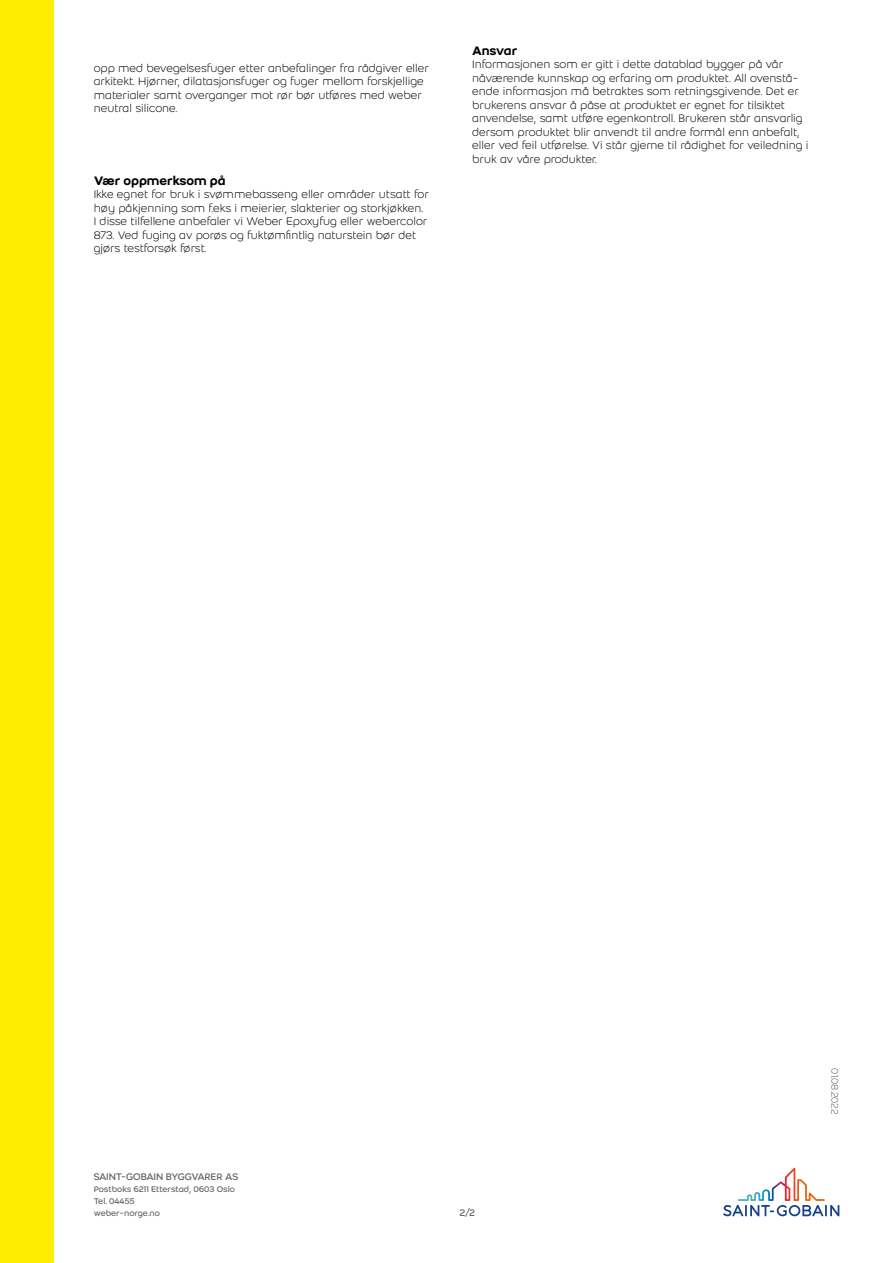
<style>
.page{position:relative;width:893px;height:1263px;background:#fff}
.page>*{position:absolute;margin:0;border:0;box-sizing:border-box;transform-origin:0 0}
.t1{font:500 13.5px "Weber";color:#000}
.t2{font:300 12px/13.5px "Weber";color:#000}
.t3{font:10.5px "Weber";letter-spacing:-.025em;color:#646363}
.t4{font:300 10.5px "Weber";letter-spacing:-.01em;color:#646363}
.t5{font:9px/12px "Weber";color:#646363}
</style>
<div class="page">
<div style="left:0;top:0;width:54px;height:1263px;background:#ffed00"></div>
<svg style="left:723px;top:1168px;width:116px;height:48px"></svg>
<p class="t2" style="left:94px;top:61px;width:337px">opp med bevegelsesfuger etter anbefalinger fra rådgiver eller arkitekt. Hjørner, dilatasjonsfuger og fuger mellom forskjellige materialer samt overganger mot rør bør utføres med weber neutral silicone.</p>
<p class="t1" style="left:94px;top:170px;width:133px">Vær oppmerksom på</p>
<p class="t2" style="left:94px;top:187px;width:337px">Ikke egnet for bruk i svømmebasseng eller områder utsatt for høy påkjenning som f.eks i meierier, slakterier og storkjøkken.<br>I disse tilfellene anbefaler vi Weber Epoxyfug eller webercolor 873. Ved fuging av porøs og fuktømfintlig naturstein bør det gjørs testforsøk først.</p>
<p class="t1" style="left:472px;top:41px;width:47px">Ansvar</p>
<p class="t2" style="left:472px;top:57px;width:338px">Informasjonen som er gitt i dette datablad bygger på vår nåværende kunnskap og erfaring om produktet. All ovenstå&shy;ende informasjon må betraktes som retningsgivende. Det er brukerens ansvar å påse at produktet er egnet for tilsiktet anvendelse, samt utføre egenkontroll. Brukeren står ansvarlig dersom produktet blir anvendt til andre formål enn anbefalt, eller ved feil utførelse. Vi står gjerne til rådighet for veiledning i bruk av våre produkter.</p>
<p class="t3" style="left:94px;top:1169px;width:146px">SAINT-GOBAIN BYGGVARER AS</p>
<p class="t5" style="left:94px;top:1183px;width:143px">Postboks 6211 Etterstad, 0603 Oslo<br>Tel. 04455<br>weber-norge.no</p>
<p class="t3" style="left:459px;top:1205px;width:17px">2/2</p>
<p class="t4" style="left:842px;top:1068px;width:47px;rotate:90deg">01.08.2022</p>
</div>
